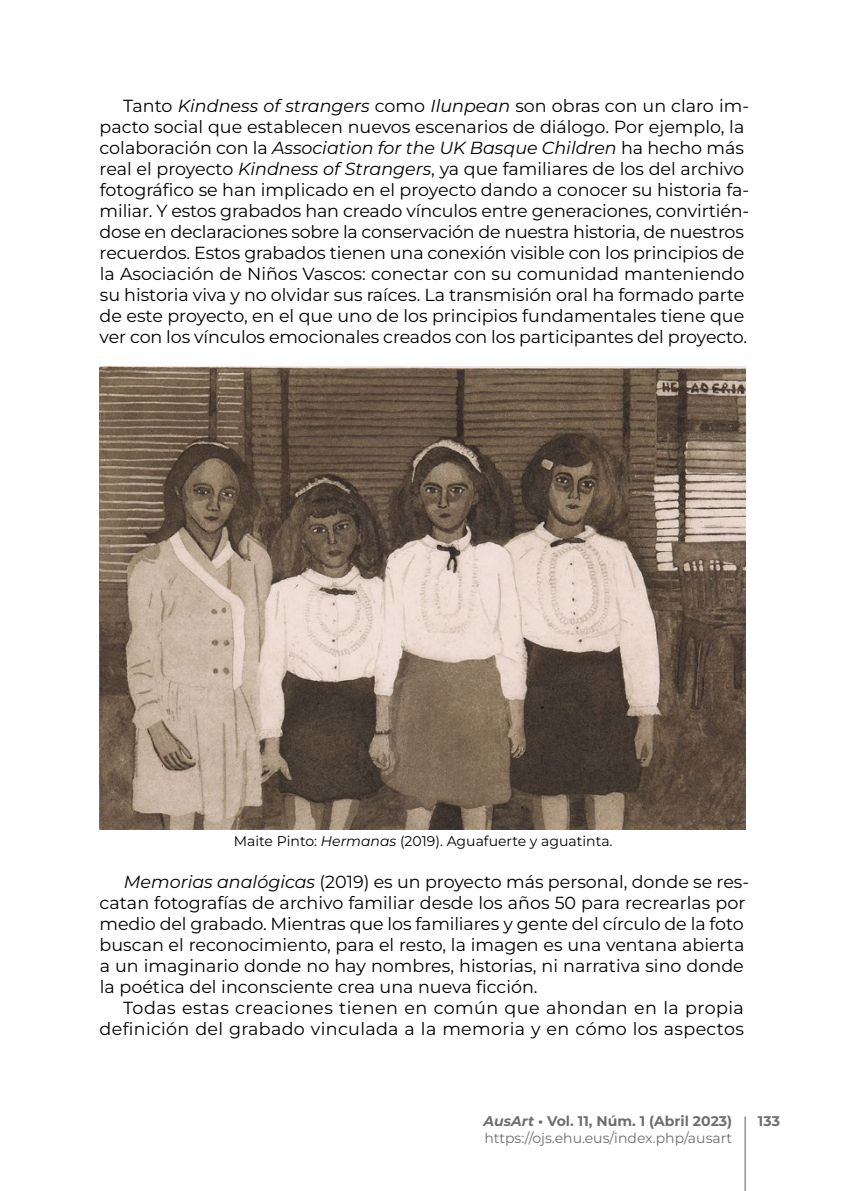
<style>
.page{position:relative;width:844px;height:1191px;background:#fff}
.page>*{position:absolute;margin:0;border:0;box-sizing:border-box;transform-origin:0 0}
.t1{font:17.5px/21px "Montserrat";color:#000}
.t2{font:17.5px/21px "Montserrat";letter-spacing:.02em;color:#000;text-align:right}
.t3{font:14px "Montserrat";color:#000}
.t4{font:14px "Montserrat";color:#706f6f}
.t5{font:700 14px "Montserrat";color:#706f6f}
.s1{font-style:italic}
</style>
<div class="page">
<hr style="left:744px;top:1116px;width:1px;height:75px;background:#575756">
<img style="left:99px;top:366px;width:646px;height:463px">
<p class="t1" style="left:100px;top:94px;width:651px;text-indent:23px">Tanto <span class="s1">Kindness of strangers</span> como <span class="s1">Ilunpean</span> son obras con un claro im&shy;pacto social que establecen nuevos escenarios de diálogo. Por ejemplo, la colaboración con la <span class="s1">Association for the UK Basque Children</span> ha hecho más real el proyecto <span class="s1">Kindness of Strangers</span>, ya que familiares de los del archivo fotográfico se han implicado en el proyecto dando a conocer su historia fa&shy;miliar. Y estos grabados han creado vínculos entre generaciones, convirtién&shy;dose en declaraciones sobre la conservación de nuestra historia, de nuestros recuerdos. Estos grabados tienen una conexión visible con los principios de la Asociación de Niños Vascos: conectar con su comunidad manteniendo su historia viva y no olvidar sus raíces. La transmisión oral ha formado parte de este proyecto, en el que uno de los principios fundamentales tiene que ver con los vínculos emocionales creados con los participantes del proyecto.</p>
<p class="t3" style="left:234px;top:832px;width:380px">Maite Pinto: <span class="s1">Hermanas</span> (2019). Aguafuerte y aguatinta.</p>
<p class="t1" style="left:100px;top:871px;width:651px;text-indent:24px"><span class="s1">Memorias analógicas</span> (2019) es un proyecto más personal, donde se res&shy;catan fotografías de archivo familiar desde los años 50 para recrearlas por medio del grabado. Mientras que los familiares y gente del círculo de la foto buscan el reconocimiento, para el resto, la imagen es una ventana abierta a un imaginario donde no hay nombres, historias, ni narrativa sino donde la poética del inconsciente crea una nueva ficción.</p>
<p class="t2" style="left:100px;top:997px;width:645px">Todas estas creaciones tienen en común que ahondan en la propia definición del grabado vinculada a la memoria y en cómo los aspectos</p>
<p class="t5" style="left:483px;top:1112px;width:250px"><span class="s1">AusArt</span> • Vol. 11, Núm. 1 (Abril 2023)</p>
<p class="t5" style="left:757px;top:1112px;width:23px">133</p>
<p class="t4" style="left:484px;top:1128px;width:249px">https://ojs.ehu.eus/index.php/ausart</p>
</div>
